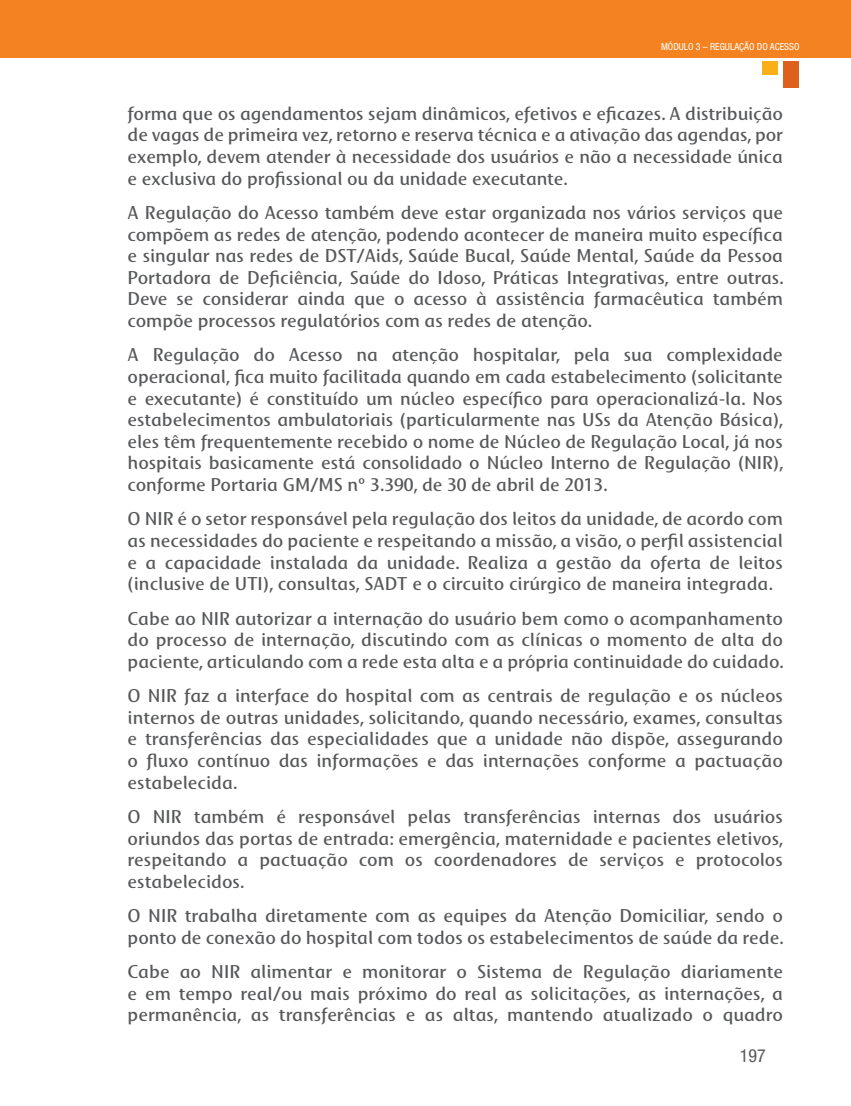
<style>
.page{position:relative;width:851px;height:1106px;background:#fff}
.page>*{position:absolute;margin:0;border:0;box-sizing:border-box;transform-origin:0 0}
.t1{font:18px/21.6px "Mosquito Std";color:#57585a;text-align:justify}
.t2{font:condensed 18px "Helvetica Neue LT Std";color:#57585a}
.t3{font:condensed 9.75px "Helvetica Neue LT Std";color:#fff}
</style>
<div class="page">
<div style="left:0;top:0;width:850px;height:57px;background:#f58220"></div>
<div style="left:783px;top:61px;width:15px;height:27px;background:#de601d"></div>
<div style="left:762px;top:61px;width:16px;height:14px;background:#faaf18"></div>
<p class="t3" style="left:661px;top:41px;width:140px">MÓDULO 3 – REGULAÇÃO DO ACESSO</p>
<p class="t1" style="left:128px;top:102px;width:656px">forma que os agendamentos sejam dinâmicos, efetivos e eficazes. A distribuição de vagas de primeira vez, retorno e reserva técnica e a ativação das agendas, por exemplo, devem atender à necessidade dos usuários e não a necessidade única e exclusiva do profissional ou da unidade executante.</p>
<p class="t1" style="left:128px;top:201px;width:657px">A Regulação do Acesso também deve estar organizada nos vários serviços que compõem as redes de atenção, podendo acontecer de maneira muito específica e singular nas redes de DST/Aids, Saúde Bucal, Saúde Mental, Saúde da Pessoa Portadora de Deficiência, Saúde do Idoso, Práticas Integrativas, entre outras.<br>Deve se considerar ainda que o acesso à assistência farmacêutica também compõe processos regulatórios com as redes de atenção.</p>
<p class="t1" style="left:128px;top:344px;width:657px">A Regulação do Acesso na atenção hospitalar, pela sua complexidade operacional, fica muito facilitada quando em cada estabelecimento (solicitante e executante) é constituído um núcleo específico para operacionalizá-la. Nos estabelecimentos ambulatoriais (particularmente nas USs da Atenção Básica), eles têm frequentemente recebido o nome de Núcleo de Regulação Local, já nos hospitais basicamente está consolidado o Núcleo Interno de Regulação (NIR), conforme Portaria GM/MS nº 3.390, de 30 de abril de 2013.</p>
<p class="t1" style="left:128px;top:508px;width:656px">O NIR é o setor responsável pela regulação dos leitos da unidade, de acordo com as necessidades do paciente e respeitando a missão, a visão, o perfil assistencial e a capacidade instalada da unidade. Realiza a gestão da oferta de leitos (inclusive de UTI), consultas, SADT e o circuito cirúrgico de maneira integrada.</p>
<p class="t1" style="left:128px;top:607px;width:657px">Cabe ao NIR autorizar a internação do usuário bem como o acompanhamento do processo de internação, discutindo com as clínicas o momento de alta do paciente, articulando com a rede esta alta e a própria continuidade do cuidado.</p>
<p class="t1" style="left:128px;top:684px;width:656px">O NIR faz a interface do hospital com as centrais de regulação e os núcleos internos de outras unidades, solicitando, quando necessário, exames, consultas e transferências das especialidades que a unidade não dispõe, assegurando o fluxo contínuo das informações e das internações conforme a pactuação estabelecida.</p>
<p class="t1" style="left:128px;top:805px;width:657px">O NIR também é responsável pelas transferências internas dos usuários oriundos das portas de entrada: emergência, maternidade e pacientes eletivos, respeitando a pactuação com os coordenadores de serviços e protocolos estabelecidos.</p>
<p class="t1" style="left:128px;top:904px;width:657px">O NIR trabalha diretamente com as equipes da Atenção Domiciliar, sendo o ponto de conexão do hospital com todos os estabelecimentos de saúde da rede.</p>
<p class="t1" style="left:128px;top:960px;width:656px">Cabe ao NIR alimentar e monitorar o Sistema de Regulação diariamente e em tempo real/ou mais próximo do real as solicitações, as internações, a permanência, as transferências e as altas, mantendo atualizado o quadro</p>
<p class="t2" style="left:739px;top:1045px;width:27px">197</p>
</div>
